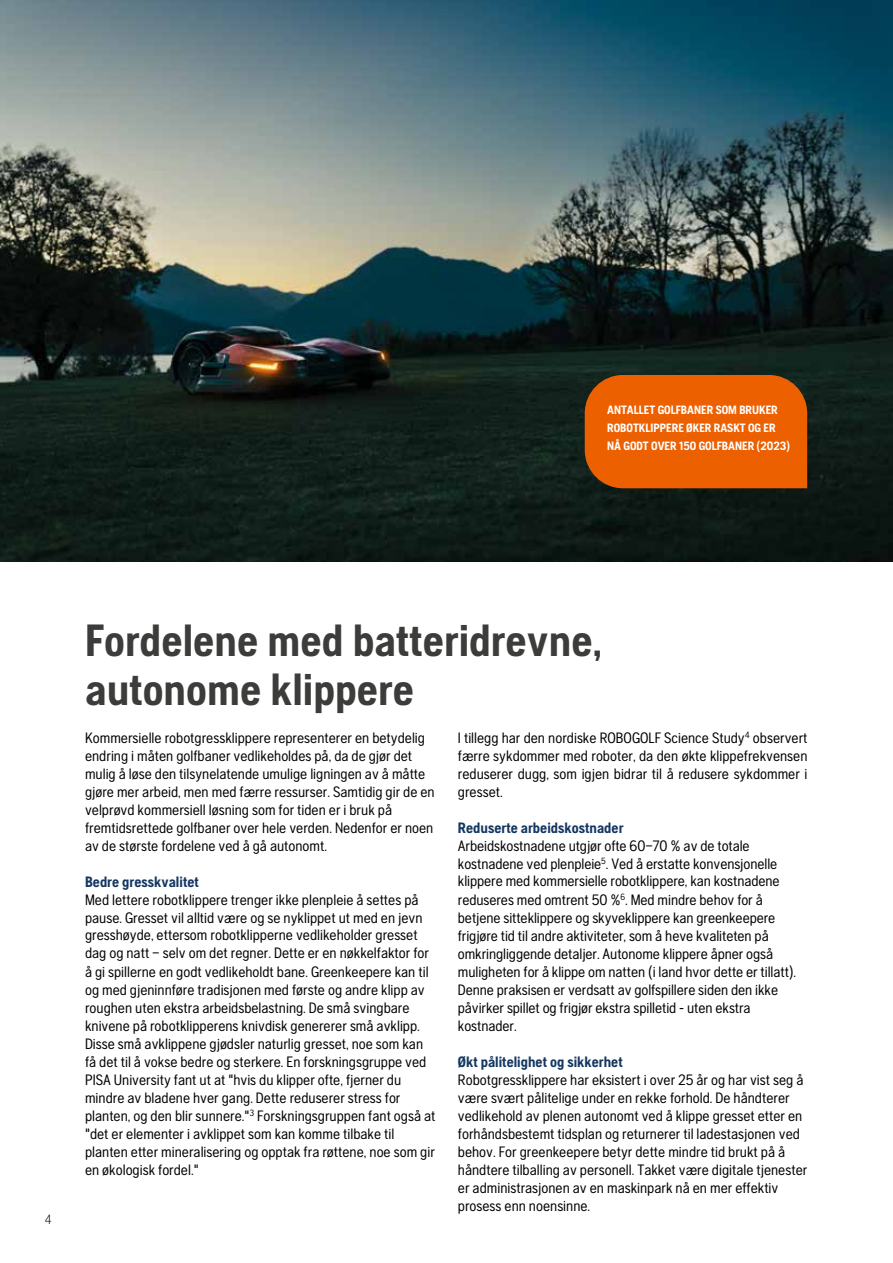
<style>
.page{position:relative;width:893px;height:1263px;background:#fff}
.page>*{position:absolute;margin:0;border:0;box-sizing:border-box;transform-origin:0 0}
.t1{font:700 45px/49.3px "Husqvarna Gothic";color:#3c3c3b}
.t2{font:15px/18px "Husqvarna Gothic";color:#000}
.t3{font:700 15px "Husqvarna Gothic";color:#143761}
.t4{font:300 13.5px "Husqvarna Gothic";color:#000}
.t5{font:700 12px/18px "Husqvarna Gothic";color:#fff}
</style>
<div class="page">
<img style="left:0;top:0;width:893px;height:561px">
<div style="left:585px;top:375px;width:222px;height:113px;background:#ed6000"></div>
<p class="t5" style="left:607px;top:400px;width:185px">ANTALLET GOLFBANER SOM BRUKER<br>ROBOTKLIPPERE ØKER RASKT OG ER<br>NÅ GODT OVER 150 GOLFBANER (2023)</p>
<p class="t4" style="left:44px;top:1211px;width:9px">4</p>
<h1 class="t1" style="left:85px;top:615px;width:518px">Fordelene med batteridrevne, autonome klippere</h1>
<p class="t2" style="left:85px;top:728px;width:351px">Kommersielle robotgressklippere representerer en betydelig endring i måten golfbaner vedlikeholdes på, da de gjør det mulig å løse den tilsynelatende umulige ligningen av å måtte gjøre mer arbeid, men med færre ressurser. Samtidig gir de en velprøvd kommersiell løsning som for tiden er i bruk på fremtidsrettede golfbaner over hele verden. Nedenfor er noen av de største fordelene ved å gå autonomt.</p>
<p class="t3" style="left:85px;top:872px;width:115px">Bedre gresskvalitet</p>
<p class="t2" style="left:85px;top:891px;width:352px">Med lettere robotklippere trenger ikke plenpleie å settes på pause. Gresset vil alltid være og se nyklippet ut med en jevn gresshøyde, ettersom robotklipperne vedlikeholder gresset dag og natt – selv om det regner. Dette er en nøkkelfaktor for å gi spillerne en godt vedlikeholdt bane. Greenkeepere kan til og med gjeninnføre tradisjonen med første og andre klipp av roughen uten ekstra arbeidsbelastning. De små svingbare knivene på robotklipperens knivdisk genererer små avklipp.<br>Disse små avklippene gjødsler naturlig gresset, noe som kan få det til å vokse bedre og sterkere. En forskningsgruppe ved PISA University fant ut at "hvis du klipper ofte, fjerner du mindre av bladene hver gang. Dette reduserer stress for planten, og den blir sunnere."<sup>3</sup> Forskningsgruppen fant også at "det er elementer i avklippet som kan komme tilbake til planten etter mineralisering og opptak fra røttene, noe som gir en økologisk fordel."</p>
<p class="t2" style="left:458px;top:729px;width:351px;text-align:justify">I tillegg har den nordiske ROBOGOLF Science Study<sup>4</sup> observert færre sykdommer med roboter, da den økte klippefrekvensen reduserer dugg, som igjen bidrar til å redusere sykdommer i gresset.</p>
<p class="t3" style="left:458px;top:818px;width:167px">Reduserte arbeidskostnader</p>
<p class="t2" style="left:458px;top:837px;width:340px">Arbeidskostnadene utgjør ofte 60–70 % av de totale kostnadene ved plenpleie<sup>5</sup>. Ved å erstatte konvensjonelle klippere med kommersielle robotklippere, kan kostnadene reduseres med omtrent 50 %<sup>6</sup>. Med mindre behov for å betjene sitteklippere og skyveklippere kan greenkeepere frigjøre tid til andre aktiviteter, som å heve kvaliteten på omkringliggende detaljer. Autonome klippere åpner også muligheten for å klippe om natten (i land hvor dette er tillatt).<br>Denne praksisen er verdsatt av golfspillere siden den ikke påvirker spillet og frigjør ekstra spilletid - uten ekstra kostnader.</p>
<p class="t3" style="left:458px;top:1053px;width:166px">Økt pålitelighet og sikkerhet</p>
<p class="t2" style="left:458px;top:1071px;width:351px">Robotgressklippere har eksistert i over 25 år og har vist seg å være svært pålitelige under en rekke forhold. De håndterer vedlikehold av plenen autonomt ved å klippe gresset etter en forhåndsbestemt tidsplan og returnerer til ladestasjonen ved behov. For greenkeepere betyr dette mindre tid brukt på å håndtere tilballing av personell. Takket være digitale tjenester er administrasjonen av en maskinpark nå en mer effektiv prosess enn noensinne.</p>
</div>
